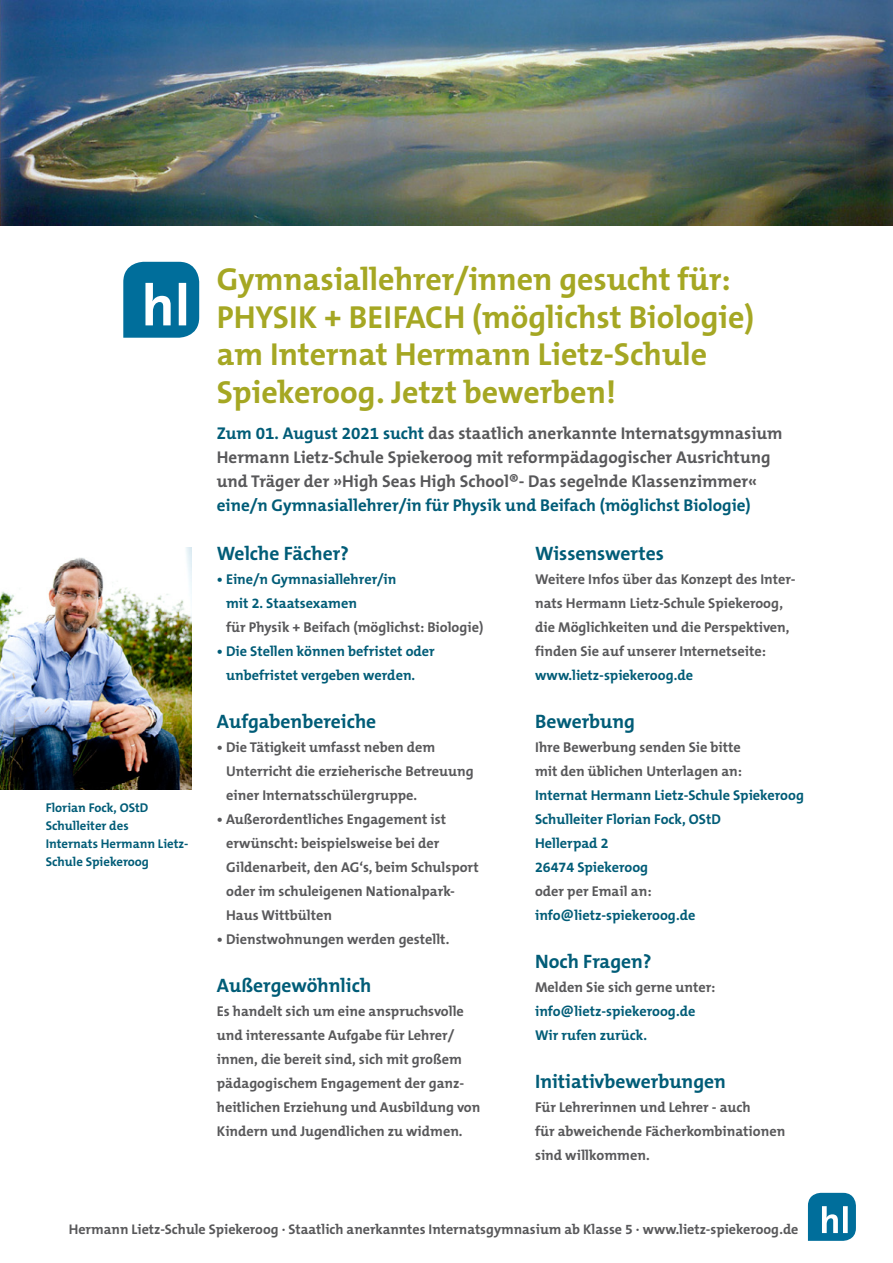
<style>
.page{position:relative;width:893px;height:1263px;background:#fff}
.page>*{position:absolute;margin:0;border:0;box-sizing:border-box;transform-origin:0 0}
.t1{font:700 31.95px/37.5px "The Mix B W7";color:#a5a723}
.t2{font:700 19.5px "The Mix B W7";color:#005c77}
.t3{font:700 17.1px/24px "The Mix B W7";color:#58585a}
.t4{font:700 17.1px "The Mix B W7";color:#005c77}
.t5{font:700 14.25px/24px "The Mix B W7";color:#58585a}
.t6{font:700 14.25px/24px "The Mix B W7";color:#005c77}
.t7{font:700 14.1px "The Mix B W7";color:#58585a}
.t8{font:700 12.75px/18px "The Mix B W7";color:#005c77}
.s1{color:#005c77}
</style>
<div class="page">
<img style="left:0;top:0;width:893px;height:225px">
<svg style="left:123px;top:262px;width:76px;height:76px"></svg>
<svg style="left:808px;top:1193px;width:48px;height:48px"></svg>
<img style="left:0;top:547px;width:191px;height:243px">
<p class="t8" style="left:46px;top:799px;width:144px">Florian Fock, OStD<br>Schulleiter des<br>Internats Hermann Lietz-<br>Schule Spiekeroog</p>
<h1 class="t1" style="left:217px;top:261px;width:539px">Gymnasiallehrer/innen gesucht für:<br>PHYSIK + BEIFACH (möglichst Biologie) am Internat Hermann Lietz-Schule Spiekeroog. Jetzt bewerben!</h1>
<p class="t3" style="left:217px;top:421px;width:567px"><span class="s1">Zum 01. August 2021 sucht</span> das staatlich anerkannte Internatsgymnasium<br>Hermann Lietz-Schule Spiekeroog mit reformpädagogischer Ausrichtung und Träger der »High Seas High School®- Das segelnde Klassenzimmer«</p>
<p class="t4" style="left:217px;top:494px;width:535px">eine/n Gymnasiallehrer/in für Physik und Beifach (möglichst Biologie)</p>
<h2 class="t2" style="left:217px;top:541px;width:134px">Welche Fächer?</h2>
<p class="t6" style="left:226px;top:567px;width:172px;text-indent:-9px">• Eine/n Gymnasiallehrer/in mit 2. Staatsexamen</p>
<p class="t5" style="left:226px;top:615px;width:259px">für Physik + Beifach (möglichst: Biologie)</p>
<p class="t6" style="left:226px;top:639px;width:210px;text-indent:-9px">• Die Stellen können befristet oder unbefristet vergeben werden.</p>
<h2 class="t2" style="left:217px;top:709px;width:161px">Aufgabenbereiche</h2>
<p class="t5" style="left:226px;top:735px;width:249px;text-indent:-9px">• Die Tätigkeit umfasst neben dem<br>Unterricht die erzieherische Betreuung einer Internatsschülergruppe.</p>
<p class="t5" style="left:226px;top:807px;width:254px;text-indent:-9px">• Außerordentliches Engagement ist erwünscht: beispielsweise bei der Gildenarbeit, den AG‘s, beim Schulsport oder im schuleigenen Nationalpark-Haus Wittbülten</p>
<p class="t5" style="left:217px;top:927px;width:234px">• Dienstwohnungen werden gestellt.</p>
<h2 class="t2" style="left:217px;top:973px;width:156px">Außergewöhnlich</h2>
<p class="t5" style="left:217px;top:999px;width:265px">Es handelt sich um eine anspruchsvolle und interessante Aufgabe für Lehrer/ innen, die bereit sind, sich mit großem pädagogischem Engagement der ganz&shy;heitlichen Erziehung und Ausbildung von Kindern und Jugendlichen zu widmen.</p>
<h2 class="t2" style="left:535px;top:541px;width:130px">Wissenswertes</h2>
<p class="t5" style="left:535px;top:567px;width:262px">Weitere Infos über das Konzept des Inter&shy;nats Hermann Lietz-Schule Spiekeroog, die Möglichkeiten und die Perspektiven, finden Sie auf unserer Internetseite:</p>
<p class="t6" style="left:535px;top:663px;width:160px">www.lietz-spiekeroog.de</p>
<h2 class="t2" style="left:535px;top:709px;width:102px">Bewerbung</h2>
<p class="t5" style="left:535px;top:735px;width:209px">Ihre Bewerbung senden Sie bitte mit den üblichen Unterlagen an:</p>
<p class="t6" style="left:535px;top:783px;width:270px">Internat Hermann Lietz-Schule Spiekeroog<br>Schulleiter Florian Fock, OStD<br>Hellerpad 2<br>26474 Spiekeroog</p>
<p class="t5" style="left:535px;top:879px;width:118px">oder per Email an:</p>
<p class="t6" style="left:535px;top:903px;width:162px">info@lietz-spiekeroog.de</p>
<h2 class="t2" style="left:535px;top:949px;width:118px">Noch Fragen?</h2>
<p class="t5" style="left:535px;top:975px;width:182px">Melden Sie sich gerne unter:</p>
<p class="t6" style="left:535px;top:999px;width:162px">info@lietz-spiekeroog.de<br>Wir rufen zurück.</p>
<h2 class="t2" style="left:535px;top:1069px;width:192px">Initiativbewerbungen</h2>
<p class="t5" style="left:535px;top:1095px;width:252px">Für Lehrerinnen und Lehrer - auch<br>für abweichende Fächerkombinationen sind willkommen.</p>
<p class="t7" style="left:69px;top:1220px;width:731px">Hermann Lietz-Schule Spiekeroog · Staatlich anerkanntes Internatsgymnasium ab Klasse 5 · www.lietz-spiekeroog.de</p>
</div>
